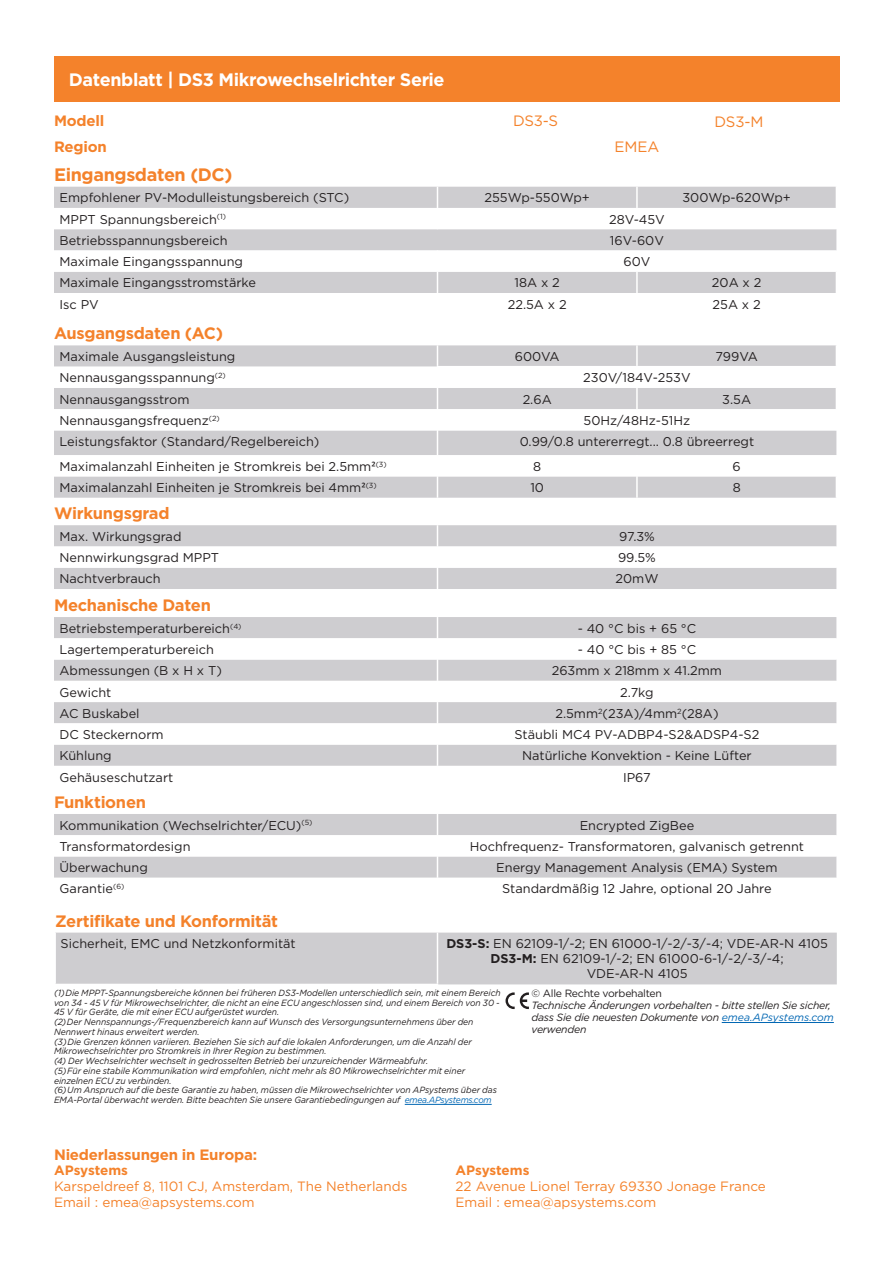
<style>
.page{position:relative;width:893px;height:1263px;background:#fff}
.page>*{position:absolute;margin:0;border:0;box-sizing:border-box;transform-origin:0 0}
.t1{font:700 18px "Gotham";letter-spacing:-.025em;color:#fff}
.t2{font:700 18px "Gotham";letter-spacing:-.02em;color:#f4822b}
.t3{font:700 16.5px "Gotham";letter-spacing:-.02em;color:#f4822b}
.t4{font:700 15px "Gotham";letter-spacing:-.015em;color:#f4822b}
.t5{font:15px "Gotham";letter-spacing:-.01em;color:#f4822b}
.t6{font:13.5px "Gotham";color:#f4822b}
.t7{font:700 13.5px "Gotham";letter-spacing:-.005em;color:#f4822b}
.t8{font:12.75px "Gotham";color:#231f20}
.t9{font:italic 10.5px "Gotham";letter-spacing:-.025em;color:#231f20}
.t10{font:10.5px "Gotham";letter-spacing:-.025em;color:#231f20}
.t11{font:italic 9px/9.8px "Gotham";letter-spacing:-.005em;color:#231f20;scale:.95 1}
.s1{font-family:"Calibri"}
.s2{font-weight:700}
.s3{color:#0166b3}
</style>
<div class="page">
<div style="left:54px;top:56px;width:785px;height:46px;background:#f4822b"></div>
<div style="left:54px;top:187px;width:782px;height:21px;background:#cecdd0"></div>
<svg style="left:54px;top:229px;width:782px;height:64px;fill:#cecdd0"></svg>
<svg style="left:437px;top:250px;width:1px;height:43px"></svg>
<hr style="left:636px;top:272px;width:2px;height:21px;background:#fff">
<hr style="left:636px;top:187px;width:2px;height:21px;background:#fff">
<svg style="left:437px;top:187px;width:1px;height:21px"></svg>
<svg style="left:54px;top:345px;width:782px;height:153px;background:#cfced1"></svg>
<svg style="left:54px;top:367px;width:782px;height:109px"></svg>
<hr style="left:437px;top:366px;width:200px;height:1px;background:#fff">
<hr style="left:637px;top:366px;width:200px;height:1px;background:#fff">
<svg style="left:437px;top:345px;width:1px;height:21px"></svg>
<hr style="left:636px;top:345px;width:2px;height:21px;background:#fff">
<hr style="left:636px;top:388px;width:2px;height:21px;background:#fff">
<hr style="left:636px;top:455px;width:2px;height:21px;background:#fff">
<hr style="left:636px;top:476px;width:2px;height:22px;background:#fff">
<svg style="left:437px;top:388px;width:1px;height:110px"></svg>
<div style="left:54px;top:617px;width:782px;height:21px;background:#cecdd0"></div>
<svg style="left:54px;top:660px;width:782px;height:106px;fill:#cecdd0"></svg>
<svg style="left:437px;top:617px;width:1px;height:149px"></svg>
<svg style="left:54px;top:525px;width:782px;height:64px"></svg>
<div style="left:54px;top:814px;width:782px;height:21px;background:#cecdd0"></div>
<svg style="left:54px;top:856px;width:782px;height:22px;background:#d0cfd2"></svg>
<svg style="left:437px;top:814px;width:1px;height:64px"></svg>
<div style="left:55px;top:932px;width:782px;height:52px;background:#cecdd0"></div>
<hr style="left:54px;top:933px;width:2px;height:51px;background:#fff">
<hr style="left:437px;top:933px;width:1px;height:51px;background:#fff">
<hr style="left:405px;top:1104px;width:87px;height:1px;background:#0166b3">
<svg style="left:505px;top:992px;width:24px;height:17px"></svg>
<hr style="left:722px;top:1022px;width:112px;height:1px;background:#0166b3">
<p class="t1" style="left:69px;top:68px;width:377px">Datenblatt | DS3 Mikrowechselrichter Serie</p>
<p class="t4" style="left:54px;top:111px;width:52px">Modell</p>
<p class="t5" style="left:513px;top:112px;width:47px">DS3-S</p>
<p class="t5" style="left:715px;top:112px;width:51px">DS3-M</p>
<p class="t4" style="left:54px;top:136px;width:54px">Region</p>
<p class="t5" style="left:615px;top:137px;width:46px">EMEA</p>
<p class="t2" style="left:54px;top:162px;width:180px">Eingangsdaten (DC)</p>
<p class="t8" style="left:60px;top:190px;width:291px">Empfohlener PV-Modulleistungsbereich (STC)</p>
<p class="t8" style="left:484px;top:190px;width:107px">255Wp-550Wp+</p>
<p class="t8" style="left:682px;top:190px;width:110px">300Wp-620Wp+</p>
<p class="t8" style="left:60px;top:211px;width:168px">MPPT Spannungsbereich<sup>(1)</sup></p>
<p class="t8" style="left:609px;top:211px;width:57px">28V-45V</p>
<p class="t8" style="left:60px;top:232px;width:170px">Betriebsspannungsbereich</p>
<p class="t8" style="left:610px;top:232px;width:55px">16V-60V</p>
<p class="t8" style="left:60px;top:253px;width:185px">Maximale Eingangsspannung</p>
<p class="t8" style="left:623px;top:253px;width:28px">60V</p>
<p class="t8" style="left:60px;top:275px;width:198px">Maximale Eingangsstromstärke</p>
<p class="t8" style="left:515px;top:275px;width:47px">18A x 2</p>
<p class="t8" style="left:712px;top:275px;width:51px">20A x 2</p>
<p class="t8" style="left:60px;top:296px;width:41px">Isc PV</p>
<p class="t8" style="left:508px;top:296px;width:60px">22.5A x 2</p>
<p class="t8" style="left:713px;top:296px;width:50px">25A x 2</p>
<p class="t3" style="left:54px;top:323px;width:171px">Ausgangsdaten (AC)</p>
<p class="t8" style="left:60px;top:348px;width:177px">Maximale Ausgangsleistung</p>
<p class="t8" style="left:515px;top:348px;width:46px">600VA</p>
<p class="t8" style="left:716px;top:348px;width:44px">799VA</p>
<p class="t8" style="left:60px;top:370px;width:168px">Nennausgangsspannung<sup>(2)</sup></p>
<p class="t8" style="left:583px;top:370px;width:109px">230V/184V-253V</p>
<p class="t8" style="left:60px;top:391px;width:131px">Nennausgangsstrom</p>
<p class="t8" style="left:523px;top:391px;width:31px">2.6A</p>
<p class="t8" style="left:722px;top:391px;width:30px">3.5A</p>
<p class="t8" style="left:60px;top:412px;width:162px">Nennausgangsfrequenz<sup>(2)</sup></p>
<p class="t8" style="left:584px;top:412px;width:108px">50Hz/48Hz-51Hz</p>
<p class="t8" style="left:60px;top:433px;width:261px">Leistungsfaktor (Standard/Regelbereich)</p>
<p class="t8" style="left:520px;top:433px;width:236px">0.99/0.8 untererregt... 0.8 übreerregt</p>
<p class="t8" style="left:60px;top:458px;width:329px">Maximalanzahl Einheiten je Stromkreis bei 2.5mm<span class="s1">²</span><sup>(3)</sup></p>
<p class="t8" style="left:533px;top:458px;width:10px">8</p>
<p class="t8" style="left:733px;top:458px;width:10px">6</p>
<p class="t8" style="left:60px;top:479px;width:319px">Maximalanzahl Einheiten je Stromkreis bei 4mm<span class="s1">²</span><sup>(3)</sup></p>
<p class="t8" style="left:530px;top:479px;width:15px">10</p>
<p class="t8" style="left:733px;top:479px;width:10px">8</p>
<p class="t3" style="left:54px;top:502px;width:117px">Wirkungsgrad</p>
<p class="t8" style="left:60px;top:528px;width:123px">Max. Wirkungsgrad</p>
<p class="t8" style="left:619px;top:528px;width:37px">97.3%</p>
<p class="t8" style="left:60px;top:549px;width:161px">Nennwirkungsgrad MPPT</p>
<p class="t8" style="left:618px;top:549px;width:39px">99.5%</p>
<p class="t8" style="left:60px;top:571px;width:103px">Nachtverbrauch</p>
<p class="t8" style="left:615px;top:571px;width:44px">20mW</p>
<p class="t3" style="left:54px;top:594px;width:158px">Mechanische Daten</p>
<p class="t8" style="left:60px;top:620px;width:184px">Betriebstemperaturbereich<sup>(4)</sup></p>
<p class="t8" style="left:578px;top:620px;width:120px">- 40 °C bis + 65 °C</p>
<p class="t8" style="left:60px;top:641px;width:156px">Lagertemperaturbereich</p>
<p class="t8" style="left:578px;top:641px;width:120px">- 40 °C bis + 85 °C</p>
<p class="t8" style="left:60px;top:663px;width:164px">Abmessungen (B x H x T)</p>
<p class="t8" style="left:552px;top:663px;width:172px">263mm x 218mm x 41.2mm</p>
<p class="t8" style="left:60px;top:684px;width:53px">Gewicht</p>
<p class="t8" style="left:620px;top:684px;width:35px">2.7kg</p>
<p class="t8" style="left:60px;top:705px;width:82px">AC Buskabel</p>
<p class="t8" style="left:555px;top:705px;width:165px">2.5mm<sup>2</sup>(23A)/4mm<sup>2</sup>(28A)</p>
<p class="t8" style="left:60px;top:726px;width:106px">DC Steckernorm</p>
<p class="t8" style="left:515px;top:726px;width:246px">Stäubli MC4 PV-ADBP4-S2&amp;ADSP4-S2</p>
<p class="t8" style="left:60px;top:748px;width:54px">Kühlung</p>
<p class="t8" style="left:522px;top:748px;width:231px">Natürliche Konvektion - Keine Lüfter</p>
<p class="t8" style="left:60px;top:769px;width:115px">Gehäuseschutzart</p>
<p class="t8" style="left:623px;top:769px;width:29px">IP67</p>
<p class="t3" style="left:54px;top:791px;width:94px">Funktionen</p>
<p class="t8" style="left:60px;top:817px;width:254px">Kommunikation (Wechselrichter/ECU)<sup>(5)</sup></p>
<p class="t8" style="left:580px;top:817px;width:116px">Encrypted ZigBee</p>
<p class="t8" style="left:60px;top:838px;width:133px">Transformatordesign</p>
<p class="t8" style="left:470px;top:838px;width:336px">Hochfrequenz- Transformatoren, galvanisch getrennt</p>
<p class="t8" style="left:60px;top:859px;width:90px">Überwachung</p>
<p class="t8" style="left:496px;top:859px;width:283px">Energy Management Analysis (EMA) System</p>
<p class="t8" style="left:60px;top:881px;width:66px">Garantie<sup>(6)</sup></p>
<p class="t8" style="left:502px;top:881px;width:271px">Standardmäßig 12 Jahre, optional 20 Jahre</p>
<p class="t3" style="left:55px;top:910px;width:224px">Zertifikate und Konformität</p>
<p class="t8" style="left:61px;top:935px;width:236px">Sicherheit, EMC und Netzkonformität</p>
<p class="t8" style="left:446px;top:935px;width:383px"><span class="s2">DS3-S:</span> EN 62109-1/-2; EN 61000-1/-2/-3/-4; VDE-AR-N 4105</p>
<p class="t8" style="left:491px;top:950px;width:295px"><span class="s2">DS3-M:</span> EN 62109-1/-2; EN 61000-6-1/-2/-3/-4;</p>
<p class="t8" style="left:587px;top:965px;width:102px">VDE-AR-N 4105</p>
<p class="t11" style="left:54px;top:988px;width:472px;text-align:justify">(1) Die MPPT-Spannungsbereiche können bei früheren DS3-Modellen unterschiedlich sein, mit einem Bereich von 34 - 45 V für Mikrowechselrichter, die nicht an eine ECU angeschlossen sind, und einem Bereich von 30 - 45 V für Geräte, die mit einer ECU aufgerüstet wurden.</p>
<p class="t11" style="left:54px;top:1017px;width:443px">(2) Der Nennspannungs-/Frequenzbereich kann auf Wunsch des Versorgungsunternehmens über den<br>Nennwert hinaus erweitert werden.</p>
<p class="t11" style="left:54px;top:1036px;width:441px">(3) Die Grenzen können variieren. Beziehen Sie sich auf die lokalen Anforderungen, um die Anzahl der</p>
<p class="t11" style="left:54px;top:1046px;width:289px">Mikrowechselrichter pro Stromkreis in Ihrer Region zu bestimmen.</p>
<p class="t11" style="left:54px;top:1056px;width:395px">(4) Der Wechselrichter wechselt in gedrosselten Betrieb bei unzureichender Wärmeabfuhr.</p>
<p class="t11" style="left:54px;top:1066px;width:434px">(5) Für eine stabile Kommunikation wird empfohlen, nicht mehr als 80 Mikrowechselrichter mit einer einzelnen ECU zu verbinden.</p>
<p class="t11" style="left:54px;top:1085px;width:468px">(6) Um Anspruch auf die beste Garantie zu haben, müssen die Mikrowechselrichter von APsystems über das<br>EMA-Portal überwacht werden. Bitte beachten Sie unsere Garantiebedingungen auf <span class="s3">emea.APsystems.com</span></p>
<p class="t4" style="left:54px;top:1144px;width:205px">Niederlassungen in Europa:</p>
<p class="t10" style="left:531px;top:987px;width:132px">© Alle Rechte vorbehalten</p>
<p class="t9" style="left:531px;top:999px;width:301px">Technische Änderungen vorbehalten - bitte stellen Sie sicher,</p>
<p class="t9" style="left:531px;top:1011px;width:304px">dass Sie die neuesten Dokumente von <span class="s3">emea.APsystems.com</span></p>
<p class="t9" style="left:531px;top:1023px;width:56px">verwenden</p>
<p class="t7" style="left:54px;top:1161px;width:76px">APsystems</p>
<p class="t6" style="left:54px;top:1177px;width:355px">Karspeldreef 8, 1101 CJ, Amsterdam, The Netherlands</p>
<p class="t6" style="left:54px;top:1194px;width:202px">Email : emea@apsystems.com</p>
<p class="t7" style="left:455px;top:1161px;width:76px">APsystems</p>
<p class="t6" style="left:455px;top:1177px;width:312px">22 Avenue Lionel Terray 69330 Jonage France</p>
<p class="t6" style="left:455px;top:1194px;width:202px">Email : emea@apsystems.com</p>
</div>
